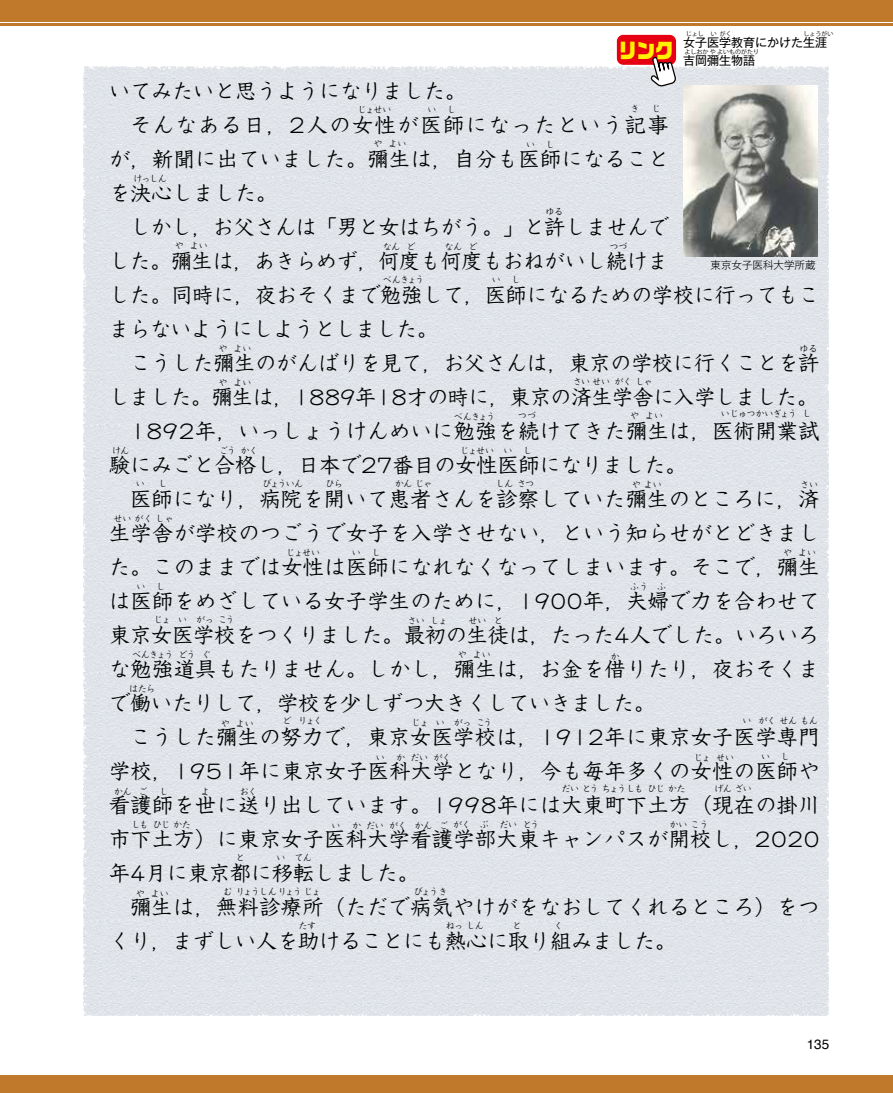
<style>
.page{position:relative;width:893px;height:1093px;background:#fff}
.page>*{position:absolute;margin:0;border:0;box-sizing:border-box;transform-origin:0 0}
.t1{font:21px "GJ Kyoka ICA Pro N";letter-spacing:.025em;color:#000}
.t2{font:21px "GJ Kyoka ICA Pro N";color:#000}
.t3{font:21px "GJ Kyoka ICA Pro N";letter-spacing:.005em;color:#000}
.t4{font:21px "GJ Kyoka ICA Pro N";letter-spacing:.08em;color:#000}
.t5{font:20.1px "Ro G San Srf Std UB";color:#fff100;scale:.9 1}
.t6{font:13.5px "Helvetica";color:#000}
.t7{font:12px/18px "Gothic MB101 Pro";color:#000}
.t8{font:300 10.5px "Gothic MB101 Pro";color:#000}
.t9{font:9px "Kyoka ICA Pro";letter-spacing:-.065em;color:#000}
.t10{font:9px "Kyoka ICA Pro";letter-spacing:-.095em;color:#000}
.t11{font:9px "Kyoka ICA Pro";color:#000}
.t12{font:6px "Koz Go Pr 6 N";color:#000}
</style>
<div class="page">
<img style="left:29px;top:21px;width:853px;height:995px">
<img style="left:683px;top:85px;width:134px;height:171px">
<div style="left:616px;top:34px;width:61px;height:31px;background:#e60012;border-radius:7px"></div>
<div style="left:616px;top:34px;width:61px;height:32px;border:1px solid #fff;border-radius:7px"></div>
<svg style="left:649px;top:56px;width:27px;height:65px"></svg>
<div style="left:0;top:0;width:893px;height:21px;background:#c0782b"></div>
<hr style="left:0;top:23px;width:893px;height:3px;background:#c0782b">
<div style="left:0;top:1076px;width:893px;height:17px;background:#c0782b"></div>
<p class="t5" style="left:619px;top:35px;width:62px">リンク</p>
<p class="t12" style="left:686px;top:31px;width:47px">じょし い がく</p>
<p class="t12" style="left:684px;top:48px;width:76px">よしおか や よいものがたり</p>
<p class="t12" style="left:803px;top:31px;width:31px">しょうがい</p>
<p class="t7" style="left:683px;top:32px;width:145px">女子医学教育にかけた生涯吉岡彌生物語</p>
<p class="t2" style="left:109px;top:74px;width:359px">いてみたいと思うようになりました。</p>
<p class="t4" style="left:130px;top:108px;width:540px">そんなある日，2人の女性が医師になったという記事</p>
<p class="t1" style="left:109px;top:142px;width:561px">が，新聞に出ていました。彌生は，自分も医師になること</p>
<p class="t2" style="left:109px;top:176px;width:169px">を決心しました。</p>
<p class="t3" style="left:130px;top:210px;width:540px">しかし，お父さんは「男と女はちがう。」と許しませんで</p>
<p class="t3" style="left:109px;top:244px;width:561px">した。彌生は，あきらめず，何度も何度もおねがいし続けま</p>
<p class="t1" style="left:109px;top:278px;width:711px">した。同時に，夜おそくまで勉強して，医師になるための学校に行ってもこ</p>
<p class="t2" style="left:109px;top:312px;width:330px">まらないようにしようとしました。</p>
<p class="t1" style="left:130px;top:346px;width:691px">こうした彌生のがんばりを見て，お父さんは，東京の学校に行くことを許</p>
<p class="t2" style="left:109px;top:380px;width:710px">しました。彌生は，1889年18才の時に，東京の済生学舎に入学しました。</p>
<p class="t1" style="left:130px;top:414px;width:691px">1892年，いっしょうけんめいに勉強を続けてきた彌生は，医術開業試</p>
<p class="t2" style="left:109px;top:448px;width:579px">験にみごと合格し，日本で27番目の女性医師になりました。</p>
<p class="t1" style="left:130px;top:482px;width:690px">医師になり，病院を開いて患者さんを診察していた彌生のところに，済</p>
<p class="t1" style="left:109px;top:516px;width:712px">生学舎が学校のつごうで女子を入学させない，という知らせがとどきまし</p>
<p class="t1" style="left:109px;top:550px;width:712px">た。このままでは女性は医師になれなくなってしまいます。そこで，彌生</p>
<p class="t1" style="left:109px;top:584px;width:712px">は医師をめざしている女子学生のために，1900年，夫婦で力を合わせて</p>
<p class="t2" style="left:109px;top:619px;width:712px">東京女医学校をつくりました。最初の生徒は，たった4人でした。いろいろ</p>
<p class="t1" style="left:109px;top:653px;width:712px">な勉強道具もたりません。しかし，彌生は，お金を借りたり，夜おそくま</p>
<p class="t2" style="left:109px;top:687px;width:548px">で働いたりして，学校を少しずつ大きくしていきました。</p>
<p class="t1" style="left:130px;top:721px;width:691px">こうした彌生の努力で，東京女医学校は，1912年に東京女子医学専門</p>
<p class="t1" style="left:109px;top:755px;width:712px">学校，1951年に東京女子医科大学となり，今も毎年多くの女性の医師や</p>
<p class="t1" style="left:109px;top:789px;width:712px">看護師を世に送り出しています。1998年には大東町下土方（現在の掛川</p>
<p class="t1" style="left:109px;top:823px;width:712px">市下土方）に東京女子医科大学看護学部大東キャンパスが開校し，2020</p>
<p class="t2" style="left:109px;top:857px;width:311px">年4月に東京都に移転しました。</p>
<p class="t1" style="left:130px;top:891px;width:690px">彌生は，無料診療所（ただで病気やけがをなおしてくれるところ）をつ</p>
<p class="t2" style="left:109px;top:925px;width:569px">くり，まずしい人を助けることにも熱心に取り組みました。</p>
<p class="t9" style="left:357px;top:103px;width:36px">じょせい</p>
<p class="t9" style="left:630px;top:102px;width:10px">き</p>
<p class="t9" style="left:652px;top:102px;width:10px">じ</p>
<p class="t9" style="left:427px;top:102px;width:30px">い し</p>
<p class="t9" style="left:373px;top:136px;width:34px">や よい</p>
<p class="t9" style="left:526px;top:137px;width:30px">い し</p>
<p class="t9" style="left:133px;top:171px;width:35px">けっしん</p>
<p class="t9" style="left:546px;top:205px;width:19px">ゆる</p>
<p class="t9" style="left:175px;top:239px;width:34px">や よい</p>
<p class="t9" style="left:383px;top:240px;width:34px">なん ど</p>
<p class="t9" style="left:445px;top:240px;width:34px">なん ど</p>
<p class="t9" style="left:609px;top:240px;width:20px">つづ</p>
<p class="t8" style="left:711px;top:256px;width:106px">東京女子医科大学所蔵</p>
<p class="t9" style="left:492px;top:272px;width:30px">い し</p>
<p class="t9" style="left:383px;top:273px;width:43px">べんきょう</p>
<p class="t9" style="left:219px;top:342px;width:34px">や よい</p>
<p class="t9" style="left:799px;top:342px;width:19px">ゆる</p>
<p class="t9" style="left:219px;top:375px;width:34px">や よい</p>
<p class="t9" style="left:630px;top:409px;width:34px">や よい</p>
<p class="t11" style="left:573px;top:375px;width:81px">さいせいがくしゃ</p>
<p class="t9" style="left:721px;top:406px;width:92px">いじゅつかいぎょう し</p>
<p class="t9" style="left:518px;top:409px;width:20px">つづ</p>
<p class="t9" style="left:454px;top:409px;width:43px">べんきょう</p>
<p class="t9" style="left:112px;top:443px;width:19px">けん</p>
<p class="t9" style="left:219px;top:443px;width:40px">ごうかく</p>
<p class="t9" style="left:460px;top:443px;width:74px">じょせい い し</p>
<p class="t9" style="left:262px;top:476px;width:42px">びょういん</p>
<p class="t9" style="left:326px;top:476px;width:19px">ひら</p>
<p class="t9" style="left:395px;top:476px;width:39px">かんじゃ</p>
<p class="t9" style="left:496px;top:476px;width:40px">しんさつ</p>
<p class="t9" style="left:136px;top:477px;width:10px">い</p>
<p class="t9" style="left:158px;top:477px;width:10px">し</p>
<p class="t9" style="left:800px;top:477px;width:19px">さい</p>
<p class="t9" style="left:113px;top:511px;width:61px">せい がく しゃ</p>
<p class="t9" style="left:632px;top:477px;width:31px">や よい</p>
<p class="t9" style="left:286px;top:546px;width:36px">じょせい</p>
<p class="t9" style="left:352px;top:545px;width:30px">い し</p>
<p class="t9" style="left:783px;top:545px;width:34px">や よい</p>
<p class="t9" style="left:630px;top:579px;width:37px">ふう　ふ</p>
<p class="t9" style="left:136px;top:580px;width:30px">い し</p>
<p class="t9" style="left:154px;top:613px;width:82px">じょ い　がっこう</p>
<p class="t9" style="left:407px;top:613px;width:41px">さい しょ</p>
<p class="t9" style="left:469px;top:613px;width:36px">せい と</p>
<p class="t9" style="left:179px;top:647px;width:34px">どう ぐ</p>
<p class="t9" style="left:610px;top:650px;width:10px">か</p>
<p class="t9" style="left:132px;top:647px;width:43px">べんきょう</p>
<p class="t9" style="left:458px;top:647px;width:34px">や よい</p>
<p class="t9" style="left:129px;top:681px;width:28px">はたら</p>
<p class="t9" style="left:283px;top:714px;width:41px">ど りょく</p>
<p class="t9" style="left:742px;top:714px;width:77px">い がくせんもん</p>
<p class="t9" style="left:376px;top:750px;width:11px">い</p>
<p class="t9" style="left:396px;top:750px;width:56px">かだいがく</p>
<p class="t9" style="left:412px;top:716px;width:82px">じょ い　がっこう</p>
<p class="t9" style="left:221px;top:717px;width:34px">や よい</p>
<p class="t9" style="left:761px;top:749px;width:30px">い し</p>
<p class="t9" style="left:694px;top:750px;width:42px">じょ せい</p>
<p class="t9" style="left:561px;top:782px;width:126px">だい とう ちょうしもひじかた</p>
<p class="t9" style="left:715px;top:782px;width:39px">げん ざい</p>
<p class="t9" style="left:114px;top:784px;width:35px">かん ご</p>
<p class="t9" style="left:159px;top:784px;width:10px">し</p>
<p class="t9" style="left:201px;top:784px;width:10px">よ</p>
<p class="t9" style="left:240px;top:784px;width:18px">おく</p>
<p class="t9" style="left:132px;top:817px;width:61px">しもひじかた</p>
<p class="t9" style="left:670px;top:817px;width:40px">かい こう</p>
<p class="t9" style="left:414px;top:818px;width:35px">かん ご</p>
<p class="t9" style="left:453px;top:818px;width:87px">がく ぶ だい とう</p>
<p class="t9" style="left:331px;top:818px;width:10px">い</p>
<p class="t9" style="left:352px;top:818px;width:56px">かだいがく</p>
<p class="t9" style="left:236px;top:850px;width:10px">と</p>
<p class="t9" style="left:277px;top:850px;width:37px">い　てん</p>
<p class="t10" style="left:223px;top:884px;width:99px">むりょうしんりょうじょ</p>
<p class="t9" style="left:414px;top:884px;width:35px">びょうき</p>
<p class="t9" style="left:299px;top:918px;width:19px">たす</p>
<p class="t9" style="left:446px;top:918px;width:40px">ねっしん</p>
<p class="t9" style="left:512px;top:918px;width:10px">と</p>
<p class="t9" style="left:554px;top:918px;width:10px">く</p>
<p class="t9" style="left:136px;top:886px;width:34px">や よい</p>
<p class="t6" style="left:807px;top:1034px;width:24px">135</p>
</div>
